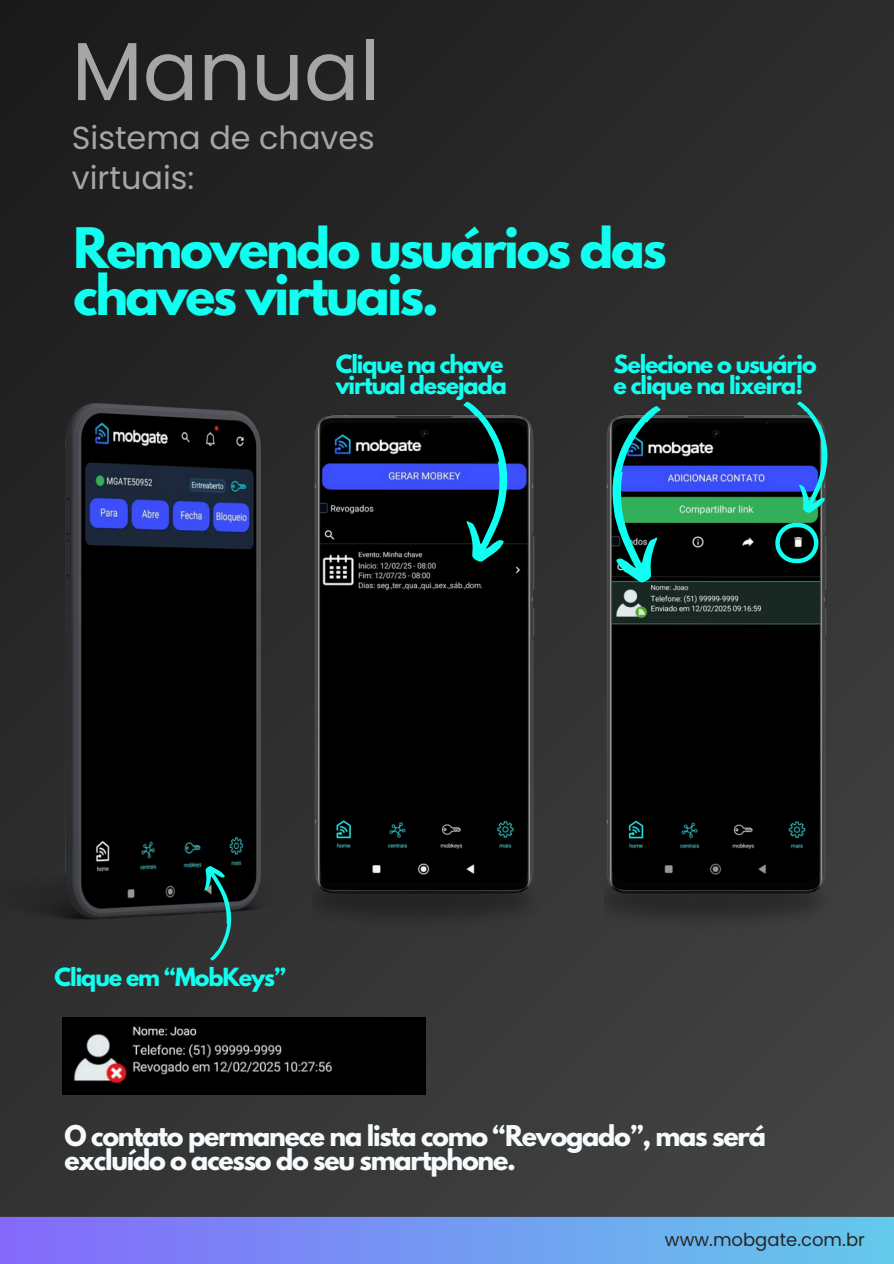
<style>
.page{position:relative;width:894px;height:1264px;background:#fff}
.page>*{position:absolute;margin:0;border:0;box-sizing:border-box;transform-origin:0 0}
.t1{font:82.35px "Poppins";color:#a6a6a6}
.t2{font:700 49.5px/46.2px "League Spartan";letter-spacing:-.05em;color:#0ffff0}
.t3{font:31.95px/39.9px "Poppins";color:#a6a6a6}
.t4{font:700 25.35px/23.7px "League Spartan";letter-spacing:-.05em;color:#f5fbfd}
.t5{font:700 22.2px/21px "League Spartan";letter-spacing:-.05em;color:#0ffff0}
.t6{font:18px "Poppins";color:#272727}
</style>
<div class="page">
<div style="left:0;top:0;width:893px;height:1263px;background:linear-gradient(to right,#232323,#383838)"></div>
<div style="left:0;top:1216px;width:893px;height:47px;background:linear-gradient(to right,#8469fb,#64c9ea)"></div>
<img style="left:0;top:401px;width:291px;height:518px">
<svg style="left:200px;top:863px;width:37px;height:97px;background:#1e4341"></svg>
<img style="left:312px;top:412px;width:224px;height:455px">
<img style="left:312px;top:867px;width:232px;height:65px">
<svg style="left:463px;top:401px;width:46px;height:162px;background:#104559"></svg>
<img style="left:604px;top:412px;width:224px;height:455px">
<img style="left:604px;top:867px;width:232px;height:65px">
<svg style="left:775px;top:523px;width:42px;height:40px;background:#0d5752"></svg>
<svg style="left:610px;top:406px;width:50px;height:177px;background:#1c6169"></svg>
<svg style="left:796px;top:401px;width:32px;height:112px;background:#1e5a6b"></svg>
<img style="left:62px;top:1017px;width:363px;height:77px">
<h3 class="t1" style="left:72px;top:14px;width:309px">Manual</h3>
<h1 class="t3" style="left:72px;top:118px;width:304px">Sistema de chaves virtuais:</h1>
<p class="t2" style="left:74px;top:232px;width:594px">Removendo usuários das chaves virtuais.</p>
<h5 class="t5" style="left:335px;top:356px;width:173px">Clique na chave virtual desejada</h5>
<p class="t5" style="left:613px;top:356px;width:204px">Selecione o usuário e clique na lixeira!</p>
<p class="t5" style="left:55px;top:969px;width:233px">Clique em “MobKeys”</p>
<p class="t4" style="left:65px;top:1127px;width:702px">O contato permanece na lista como “Revogado”, mas será excluído o acesso do seu smartphone.</p>
<h2 class="t6" style="left:664px;top:1227px;width:201px">www.mobgate.com.br</h2>
</div>
